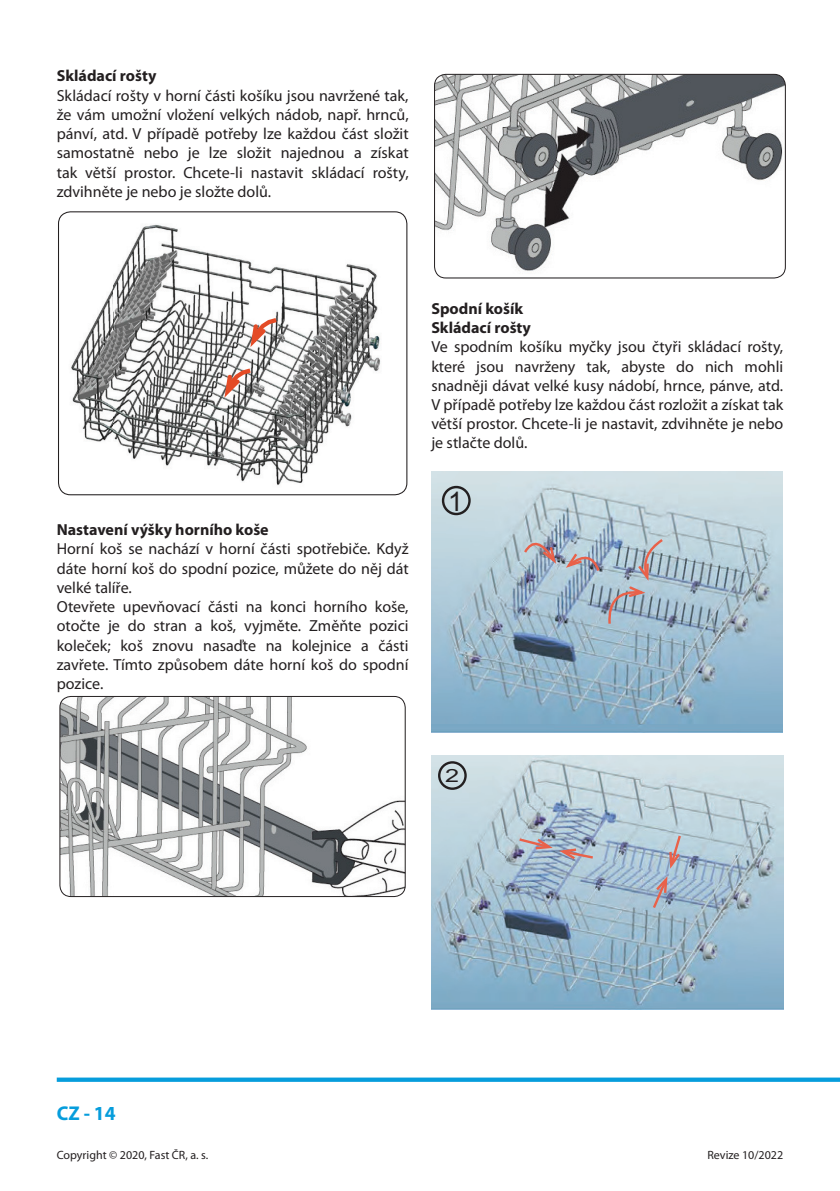
<style>
.page{position:relative;width:840px;height:1191px;background:#fff}
.page>*{position:absolute;margin:0;border:0;box-sizing:border-box;transform-origin:0 0}
.t1{font:700 20px "Myriad Pro";color:#069ddc}
.Základný_8{font:16px/19.2px "Myriad Pro";color:#231f20;text-align:justify}
.Základný_8-2{font:700 16px "Myriad Pro";color:#231f20}
.t2{font:12px "Myriad Pro";color:#231f20}
</style>
<div class="page">
<svg style="left:57px;top:1077px;width:782px;height:4px;fill:#069ddc"></svg>
<img style="left:71px;top:224px;width:310px;height:261px">
<svg style="left:247px;top:315px;width:34px;height:38px"></svg>
<svg style="left:221px;top:365px;width:34px;height:39px"></svg>
<div style="left:58px;top:211px;width:349px;height:284px;border:1px solid #231f20;border-radius:12px"></div>
<img style="left:60px;top:696px;width:345px;height:200px">
<div style="left:59px;top:696px;width:346px;height:201px;border:1px solid #231f20;border-radius:11px"></div>
<img style="left:434px;top:74px;width:350px;height:204px">
<div style="left:434px;top:74px;width:351px;height:204px;border:1px solid #231f20;border-radius:11px"></div>
<img style="left:431px;top:471px;width:351px;height:261px">
<svg style="left:607px;top:536px;width:58px;height:90px"></svg>
<svg style="left:521px;top:539px;width:80px;height:34px"></svg>
<div style="left:441px;top:486px;width:29px;height:29px;border:2px solid #231f20;border-radius:50%"></div>
<img style="left:431px;top:755px;width:351px;height:254px">
<svg style="left:516px;top:836px;width:79px;height:25px"></svg>
<svg style="left:650px;top:833px;width:32px;height:77px"></svg>
<div style="left:438px;top:761px;width:28px;height:29px;border:2px solid #231f20;border-radius:50%"></div>
<svg style="left:451px;top:491px;width:7px;height:19px"></svg>
<svg style="left:445px;top:768px;width:12px;height:13px"></svg>
<p class="Základný_8-2" style="left:57px;top:66px;width:101px">Skládací rošty</p>
<p class="Základný_8" style="left:57px;top:85px;width:353px">Skládací rošty v horní části košíku jsou navržené tak, že vám umožní vložení velkých nádob, např. hrnců, pánví, atd. V případě potřeby lze každou část složit samostatně nebo je lze složit najednou a získat tak větší prostor. Chcete-li nastavit skládací rošty, zdvihněte je nebo je složte dolů.</p>
<p class="Základný_8-2" style="left:431px;top:298px;width:93px">Spodní košík</p>
<p class="Základný_8-2" style="left:431px;top:317px;width:101px">Skládací rošty</p>
<p class="Základný_8" style="left:431px;top:337px;width:353px">Ve spodním košíku myčky jsou čtyři skládací rošty, které jsou navrženy tak, abyste do nich mohli snadněji dávat velké kusy nádobí, hrnce, pánve, atd.<br>V případě potřeby lze každou část rozložit a získat tak větší prostor. Chcete-li je nastavit, zdvihněte je nebo je stlačte dolů.</p>
<p class="Základný_8-2" style="left:57px;top:519px;width:213px">Nastavení výšky horního koše</p>
<p class="Základný_8" style="left:57px;top:539px;width:353px">Horní koš se nachází v horní části spotřebiče. Když dáte horní koš do spodní pozice, můžete do něj dát velké talíře.</p>
<p class="Základný_8" style="left:57px;top:597px;width:353px">Otevřete upevňovací části na konci horního koše, otočte je do stran a koš, vyjměte. Změňte pozici koleček; koš znovu nasaďte na kolejnice a části zavřete. Tímto způsobem dáte horní koš do spodní pozice.</p>
<p class="t1" style="left:57px;top:1099px;width:60px">CZ - 14</p>
<p class="t2" style="left:57px;top:1147px;width:153px">Copyright © 2020, Fast ČR, a. s.</p>
<p class="t2" style="left:707px;top:1147px;width:77px">Revize 10/2022</p>
</div>
